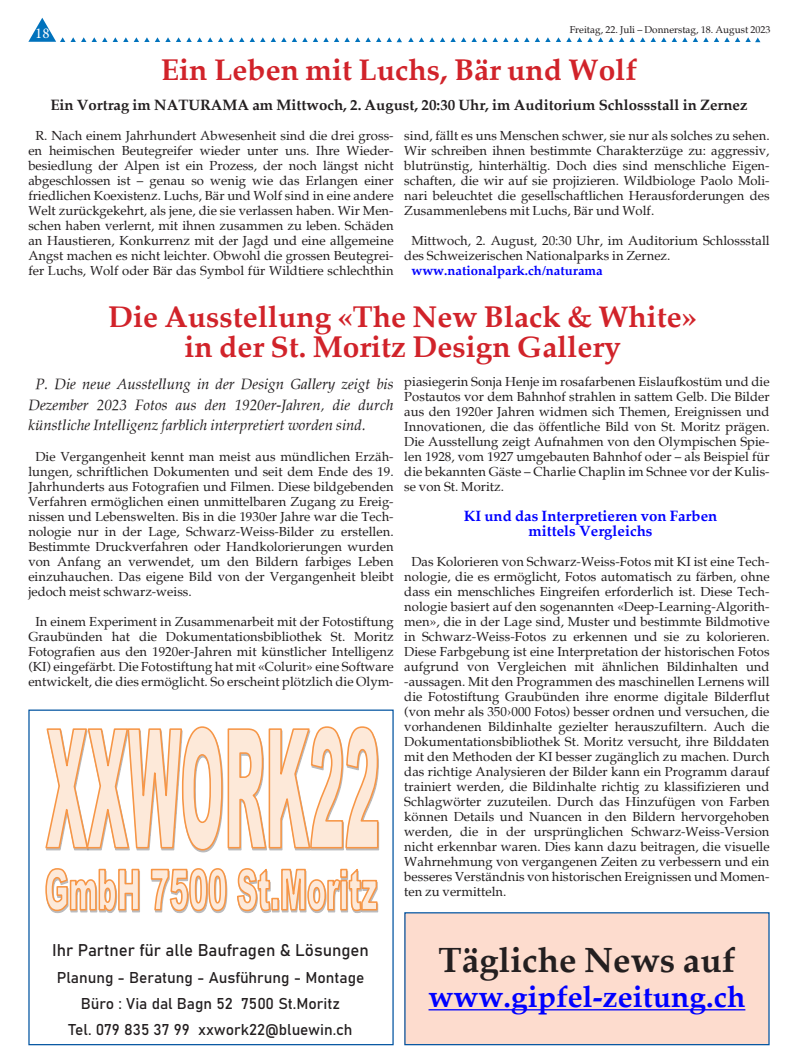
<style>
.page{position:relative;width:798px;height:1063px;background:#fff}
.page>*{position:absolute;margin:0;border:0;box-sizing:border-box;transform-origin:0 0}
.t1{font:700 35px "Palatia";color:#231f20}
.Seitenrubrik{font:700 30px "Palatia";color:#d1232a}
.t2{font:700 30px "Palatia";color:#00f}
.t3{font:600 16.75px "Bahnschrift";color:#231f20}
.t4{font:600 15.5px/26px "Bahnschrift";color:#231f20;text-align:center}
.Seitenrubrik-2{font:italic 15px/20.6px "Palatia";color:#231f20;text-align:justify}
.Seitenrubrik-3{font:700 15px "Palatia";color:#231f20}
.Seitenrubrik-4{font:700 15px "Palatia";color:#00f}
.t5{font:15px "Minion Pro";color:#fff}
.Seitenrubrik-5{font:13.12px/15px "Palatia";color:#231f20;text-align:justify}
.Seitenrubrik-6{font:700 13.12px "Palatia";color:#00f}
.t6{font:10px "Palatia";color:#231f20}
</style>
<div class="page">
<svg style="left:113px;top:37px;width:15px;height:5px"></svg>
<svg style="left:134px;top:37px;width:15px;height:5px"></svg>
<svg style="left:155px;top:37px;width:152px;height:5px"></svg>
<svg style="left:313px;top:37px;width:15px;height:5px"></svg>
<svg style="left:334px;top:37px;width:15px;height:5px"></svg>
<svg style="left:28px;top:18px;width:79px;height:24px"></svg>
<svg style="left:355px;top:37px;width:47px;height:5px"></svg>
<svg style="left:408px;top:37px;width:47px;height:5px"></svg>
<svg style="left:461px;top:37px;width:15px;height:5px"></svg>
<svg style="left:482px;top:37px;width:15px;height:5px"></svg>
<svg style="left:503px;top:37px;width:152px;height:5px"></svg>
<svg style="left:661px;top:37px;width:15px;height:5px"></svg>
<svg style="left:682px;top:37px;width:15px;height:5px"></svg>
<svg style="left:703px;top:37px;width:57px;height:5px"></svg>
<div style="left:405px;top:913px;width:363px;height:132px;background:#fddcce"></div>
<hr style="left:428px;top:1009px;width:317px;height:1px;background:#00f">
<div style="left:404px;top:912px;width:365px;height:133px;border:1px solid #0153a0"></div>
<svg style="left:45px;top:726px;width:334px;height:187px"></svg>
<div style="left:28px;top:710px;width:365px;height:335px;border:1px solid #0153a0"></div>
<p class="t5" style="left:35px;top:23px;width:16px">18</p>
<p class="t6" style="left:569px;top:23px;width:202px">Freitag, 22. Juli – Donnerstag, 18. August 2023</p>
<p class="Seitenrubrik" style="left:161px;top:51px;width:477px">Ein Leben mit Luchs, Bär und Wolf</p>
<p class="Seitenrubrik-3" style="left:50px;top:96px;width:698px">Ein Vortrag im NATURAMA am Mittwoch, 2. August, 20:30 Uhr, im Auditorium Schlossstall in Zernez</p>
<p class="Seitenrubrik-5" style="left:28px;top:128px;width:367px;text-align:center">R. Nach einem Jahrhundert Abwesenheit sind die drei gross&shy;en heimischen Beutegreifer wieder unter uns. Ihre Wieder&shy;besiedlung der Alpen ist ein Prozess, der noch längst nicht abgeschlossen ist – genau so wenig wie das Erlangen einer friedlichen Koexistenz. Luchs, Bär und Wolf sind in eine andere Welt zurückgekehrt, als jene, die sie verlassen haben. Wir Men&shy;schen haben verlernt, mit ihnen zusammen zu leben. Schäden an Haustieren, Konkurrenz mit der Jagd und eine allgemeine Angst machen es nicht leichter. Obwohl die grossen Beutegrei&shy;fer Luchs, Wolf oder Bär das Symbol für Wildtiere schlechthin</p>
<p class="Seitenrubrik-5" style="left:404px;top:128px;width:366px">sind, fällt es uns Menschen schwer, sie nur als solches zu sehen.<br>Wir schreiben ihnen bestimmte Charakterzüge zu: aggressiv, blutrünstig, hinterhältig. Doch dies sind menschliche Eigen&shy;schaften, die wir auf sie projizieren. Wildbiologe Paolo Moli&shy;nari beleuchtet die gesellschaftlichen Herausforderungen des Zusammenlebens mit Luchs, Bär und Wolf.</p>
<p class="Seitenrubrik-5" style="left:404px;top:233px;width:366px;text-indent:7px">Mittwoch, 2. August, 20:30 Uhr, im Auditorium Schlossstall des Schweizerischen Nationalparks in Zernez.</p>
<p class="Seitenrubrik-6" style="left:411px;top:263px;width:193px">www.nationalpark.ch/naturama</p>
<p class="Seitenrubrik" style="left:108px;top:299px;width:590px">Die Ausstellung «The New Black &amp; White»</p>
<p class="Seitenrubrik" style="left:184px;top:329px;width:437px">in der St. Moritz Design Gallery</p>
<p class="Seitenrubrik-2" style="left:28px;top:374px;width:366px;text-indent:7px">P. Die neue Ausstellung in der Design Gallery zeigt bis Dezember 2023 Fotos aus den 1920er-Jahren, die durch künstliche Intelligenz farblich interpretiert worden sind.</p>
<p class="Seitenrubrik-5" style="left:28px;top:450px;width:366px;text-indent:7px">Die Vergangenheit kennt man meist aus mündlichen Erzäh&shy;lungen, schriftlichen Dokumenten und seit dem Ende des 19.<br>Jahrhunderts aus Fotografien und Filmen. Diese bildgebenden Verfahren ermöglichen einen unmittelbaren Zugang zu Ereig&shy;nissen und Lebenswelten. Bis in die 1930er Jahre war die Tech&shy;nologie nur in der Lage, Schwarz-Weiss-Bilder zu erstellen.<br>Bestimmte Druckverfahren oder Handkolorierungen wurden von Anfang an verwendet, um den Bildern farbiges Leben einzuhauchen. Das eigene Bild von der Vergangenheit bleibt jedoch meist schwarz-weiss.</p>
<p class="Seitenrubrik-5" style="left:28px;top:615px;width:366px;text-align:center">In einem Experiment in Zusammenarbeit mit der Fotostiftung Graubünden hat die Dokumentationsbibliothek St. Moritz Fotografien aus den 1920er-Jahren mit künstlicher Intelligenz (KI) eingefärbt. Die Fotostiftung hat mit «Colurit» eine Software entwickelt, die dies ermöglicht. So erscheint plötzlich die Olym-</p>
<p class="Seitenrubrik-5" style="left:404px;top:374px;width:367px">piasiegerin Sonja Henje im rosafarbenen Eislaufkostüm und die Postautos vor dem Bahnhof strahlen in sattem Gelb. Die Bilder aus den 1920er Jahren widmen sich Themen, Ereignissen und Innovationen, die das öffentliche Bild von St. Moritz prägen.<br>Die Ausstellung zeigt Aufnahmen von den Olympischen Spie&shy;len 1928, vom 1927 umgebauten Bahnhof oder – als Beispiel für die bekannten Gäste – Charlie Chaplin im Schnee vor der Kulis&shy;se von St. Moritz.</p>
<p class="Seitenrubrik-4" style="left:463px;top:507px;width:255px">KI und das Interpretieren von Farben</p>
<p class="Seitenrubrik-4" style="left:528px;top:522px;width:125px">mittels Vergleichs</p>
<p class="Seitenrubrik-5" style="left:404px;top:554px;width:367px;text-indent:7px">Das Kolorieren von Schwarz-Weiss-Fotos mit KI ist eine Tech&shy;nologie, die es ermöglicht, Fotos automatisch zu färben, ohne dass ein menschliches Eingreifen erforderlich ist. Diese Tech&shy;nologie basiert auf den sogenannten «Deep-Learning-Algorith&shy;men», die in der Lage sind, Muster und bestimmte Bildmotive in Schwarz-Weiss-Fotos zu erkennen und sie zu kolorieren.<br>Diese Farbgebung ist eine Interpretation der historischen Fotos aufgrund von Vergleichen mit ähnlichen Bildinhalten und -aussagen. Mit den Programmen des maschinellen Lernens will die Fotostiftung Graubünden ihre enorme digitale Bilderflut (von mehr als 350›000 Fotos) besser ordnen und versuchen, die vorhandenen Bildinhalte gezielter herauszufiltern. Auch die Dokumentationsbibliothek St. Moritz versucht, ihre Bilddaten mit den Methoden der KI besser zugänglich zu machen. Durch das richtige Analysieren der Bilder kann ein Programm darauf trainiert werden, die Bildinhalte richtig zu klassifizieren und Schlagwörter zuzuteilen. Durch das Hinzufügen von Farben können Details und Nuancen in den Bildern hervorgehoben werden, die in der ursprünglichen Schwarz-Weiss-Version nicht erkennbar waren. Dies kann dazu beitragen, die visuelle Wahrnehmung von vergangenen Zeiten zu verbessern und ein besseres Verständnis von historischen Ereignissen und Momen&shy;ten zu vermitteln.</p>
<p class="t3" style="left:52px;top:938px;width:318px">Ihr Partner für alle Baufragen &amp; Lösungen</p>
<p class="t4" style="left:57px;top:963px;width:309px">Planung - Beratung - Ausführung - Montage<br>Büro : Via dal Bagn 52 7500 St.Moritz<br>Tel. 079 835 37 99 xxwork22@bluewin.ch</p>
<p class="t1" style="left:438px;top:939px;width:298px">Tägliche News auf</p>
<p class="t2" style="left:428px;top:978px;width:318px">www.gipfel-zeitung.ch</p>
</div>
